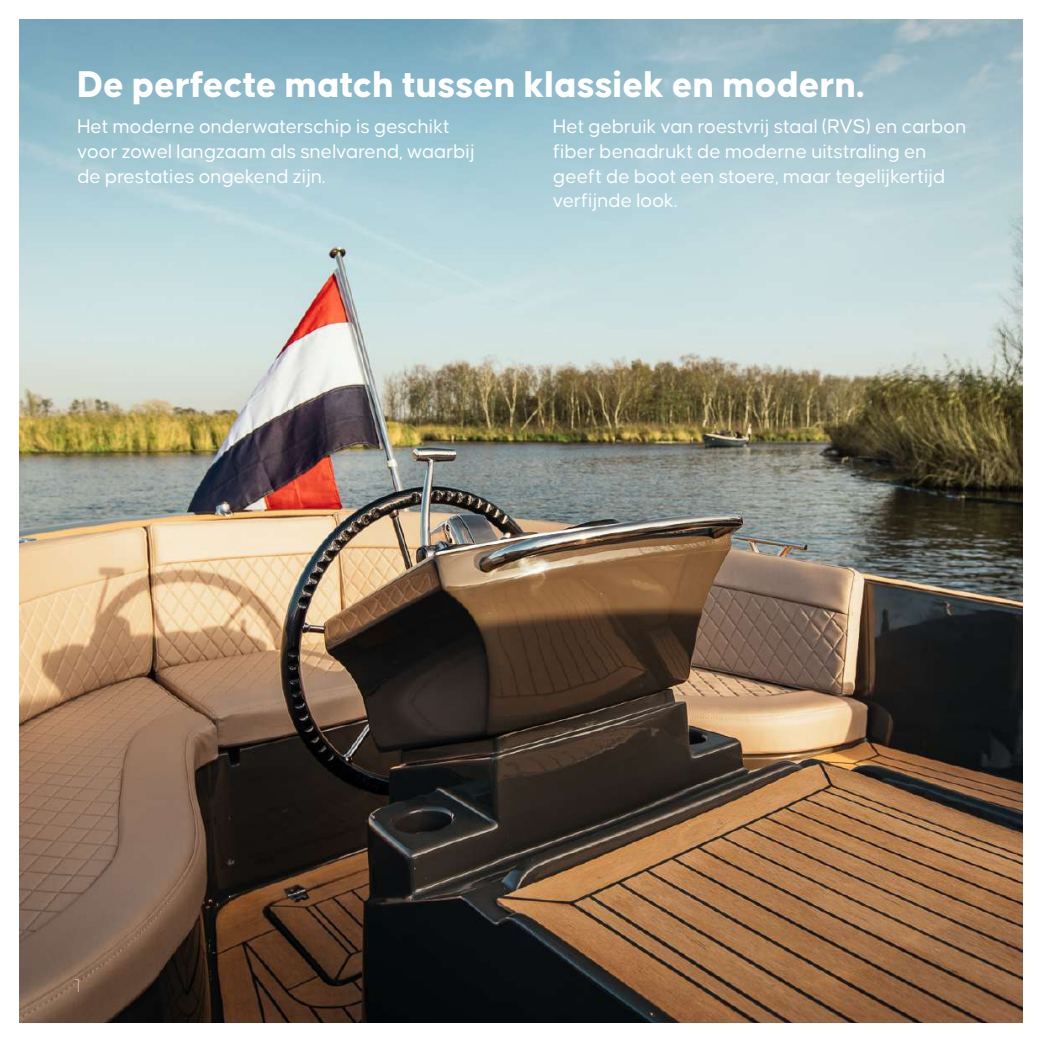
<style>
.page{position:relative;width:1042px;height:1042px;background:#fff}
.page>*{position:absolute;margin:0;border:0;box-sizing:border-box;transform-origin:0 0}
.t1{font:800 39.73px "Causten";color:#fff}
.t2{font:21px/24.8px "Causten";color:#fff}
.t3{font:100 19.78px "Causten";color:#fff}
</style>
<div class="page">
<img style="left:20px;top:20px;width:1002px;height:1002px">
<h1 class="t1" style="left:77px;top:62px;width:788px">De perfecte match tussen klassiek en modern.</h1>
<p class="t2" style="left:77px;top:114px;width:399px">Het moderne onderwaterschip is geschikt voor zowel langzaam als snelvarend, waarbij de prestaties ongekend zijn.</p>
<p class="t2" style="left:553px;top:114px;width:415px">Het gebruik van roestvrij staal (RVS) en carbon fiber benadrukt de moderne uitstraling en geeft de boot een stoere, maar tegelijkertijd verfijnde look.</p>
<p class="t3" style="left:75px;top:976px;width:7px">1</p>
</div>
